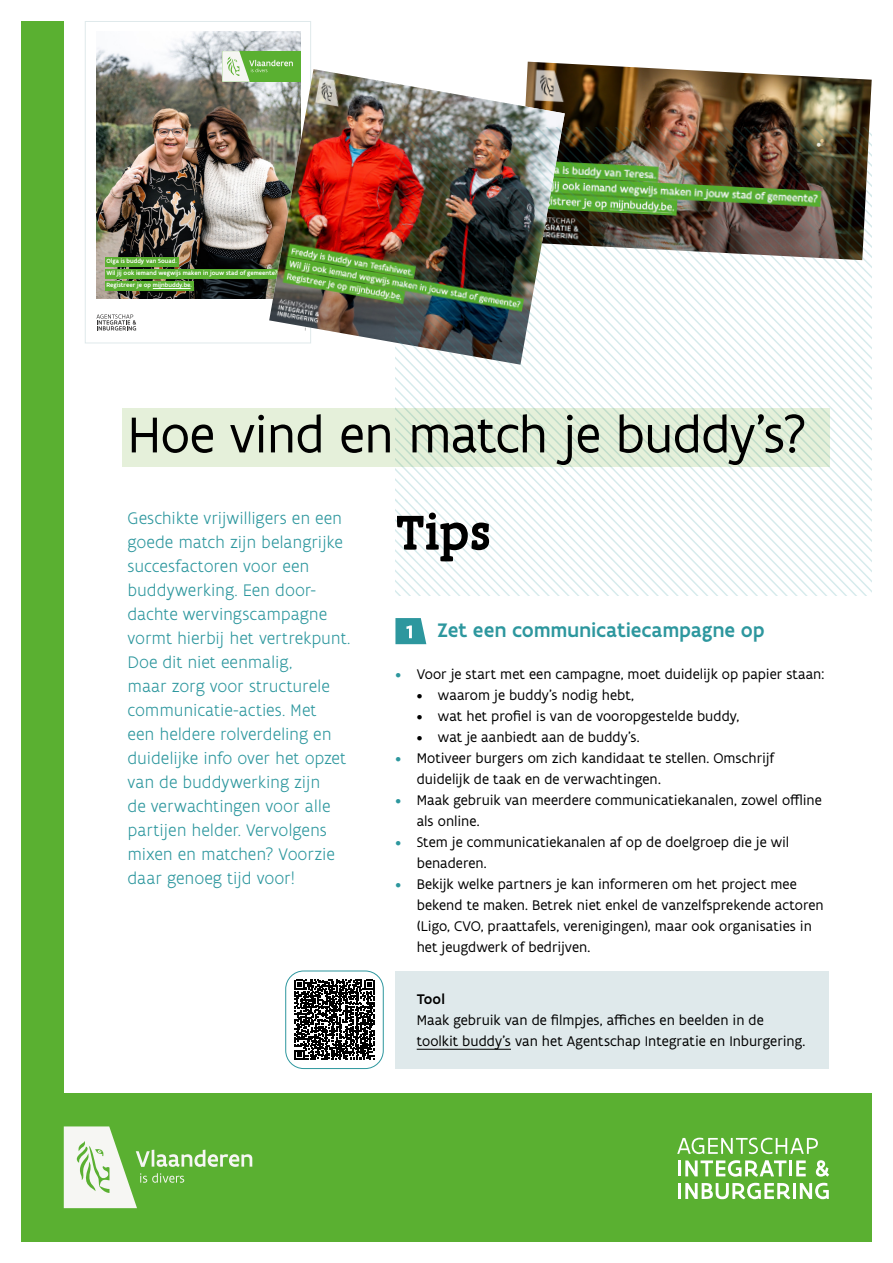
<style>
.page{position:relative;width:893px;height:1263px;background:#fff}
.page>*{position:absolute;margin:0;border:0;box-sizing:border-box;transform-origin:0 0}
.t1{font:54px "Flanders Art Sans";letter-spacing:-.015em;color:#000}
.t2{font:500 52.5px "Flanders Art Serif";color:#000}
.t3{font:500 21px "Flanders Art Sans";letter-spacing:.005em;color:#2d979e}
.t4{font:300 18px/24px "Flanders Art Sans";letter-spacing:-.01em;color:#2d979e}
.t5{font:15px/21px "Flanders Art Sans";color:#000}
.t6{font:500 15px "Flanders Art Sans";color:#000}
.t7{font:500 6.45px/11.9px "Flanders Art Sans";letter-spacing:.005em;color:#fff}
.s1{color:#2d979e}
</style>
<div class="page">
<img style="left:96px;top:32px;width:205px;height:266px">
<div style="left:222px;top:51px;width:79px;height:31px;background:#5ab031"></div>
<svg style="left:222px;top:51px;width:71px;height:31px"></svg>
<svg style="left:96px;top:314px;width:40px;height:16px"></svg>
<div style="left:105px;top:257px;width:73px;height:10px;background:#5ab031"></div>
<div style="left:105px;top:269px;width:174px;height:9px;background:#5ab031"></div>
<div style="left:105px;top:281px;width:88px;height:9px;background:#5ab031"></div>
<hr style="left:153px;top:288px;width:38px;height:1px;background:#fff">
<div style="left:85px;top:21px;width:226px;height:322px;border:1px solid #dfe9eb"></div>
<img style="left:527px;top:62px;width:345px;height:66px">
<img style="left:269px;top:69px;width:296px;height:275px">
<div style="left:395px;top:971px;width:434px;height:97px;background:#dfe9eb"></div>
<div style="left:21px;top:21px;width:43px;height:1221px;background:#5ab031"></div>
<div style="left:21px;top:1093px;width:851px;height:149px;background:#5ab031"></div>
<svg style="left:677px;top:1138px;width:141px;height:16px"></svg>
<hr style="left:678px;top:1160px;width:3px;height:16px;background:#fff">
<svg style="left:685px;top:1160px;width:101px;height:17px"></svg>
<hr style="left:789px;top:1160px;width:3px;height:16px;background:#fff">
<svg style="left:796px;top:1160px;width:10px;height:16px"></svg>
<svg style="left:816px;top:1160px;width:13px;height:17px"></svg>
<hr style="left:678px;top:1183px;width:3px;height:16px;background:#fff">
<svg style="left:685px;top:1183px;width:105px;height:16px"></svg>
<hr style="left:793px;top:1183px;width:3px;height:16px;background:#fff">
<svg style="left:800px;top:1183px;width:29px;height:16px"></svg>
<svg style="left:64px;top:1126px;width:188px;height:82px"></svg>
<svg style="left:395px;top:503px;width:477px;height:92px"></svg>
<svg style="left:571px;top:200px;width:301px;height:303px"></svg>
<img style="left:395px;top:200px;width:176px;height:304px">
<img style="left:395px;top:128px;width:477px;height:72px">
<hr style="left:417px;top:1049px;width:94px;height:1px;background:#000">
<svg style="left:395px;top:618px;width:31px;height:26px"></svg>
<div style="left:122px;top:408px;width:707px;height:59px;background:#e5f0da"></div>
<svg style="left:294px;top:979px;width:80px;height:81px"></svg>
<div style="left:285px;top:971px;width:99px;height:98px;border:1px solid #2d979e;border-radius:18px"></div>
<p class="t7" style="left:106px;top:255px;width:173px">Olga is buddy van Souad.<br>Wil jij ook iemand wegwijs maken in jouw stad of gemeente?<br>Registreer je op mijnbuddy.be.</p>
<h1 class="t1" style="left:128px;top:402px;width:681px">Hoe vind en match je buddy’s?</h1>
<p class="t4" style="left:128px;top:506px;width:224px">Geschikte vrijwilligers en een goede match zijn belangrijke succesfactoren voor een buddywerking. Een door&shy;dachte wervingscampagne vormt hierbij het vertrekpunt.<br>Doe dit niet eenmalig,<br>maar zorg voor structurele communicatie-acties. Met<br>een heldere rolverdeling en duidelijke info over het opzet van de buddywerking zijn<br>de verwachtingen voor alle partijen helder. Vervolgens mixen en matchen? Voorzie daar genoeg tijd voor!</p>
<h2 class="t2" style="left:395px;top:499px;width:97px">Tips</h2>
<h3 class="t3" style="left:438px;top:617px;width:329px">Zet een communicatiecampagne op</h3>
<p class="t5" style="left:395px;top:663px;width:430px"><span class="s1">•</span> Voor je start met een campagne, moet duidelijk op papier staan:</p>
<p class="t5" style="left:417px;top:684px;width:219px">• waarom je buddy’s nodig hebt,</p>
<p class="t5" style="left:417px;top:705px;width:324px">• wat het profiel is van de vooropgestelde buddy,</p>
<p class="t5" style="left:417px;top:726px;width:224px">• wat je aanbiedt aan de buddy’s.</p>
<p class="t5" style="left:417px;top:747px;width:359px;text-indent:-21px"><span class="s1">•</span> Motiveer burgers om zich kandidaat te stellen. Omschrijf duidelijk de taak en de verwachtingen.</p>
<p class="t5" style="left:417px;top:789px;width:407px;text-indent:-21px"><span class="s1">•</span> Maak gebruik van meerdere communicatiekanalen, zowel offline als online.</p>
<p class="t5" style="left:417px;top:831px;width:374px;text-indent:-21px"><span class="s1">•</span> Stem je communicatiekanalen af op de doelgroep die je wil benaderen.</p>
<p class="t5" style="left:417px;top:873px;width:409px;text-indent:-21px"><span class="s1">•</span> Bekijk welke partners je kan informeren om het project mee bekend te maken. Betrek niet enkel de vanzelfsprekende actoren (Ligo, CVO, praattafels, verenigingen), maar ook organisaties in het jeugdwerk of bedrijven.</p>
<p class="t6" style="left:417px;top:990px;width:30px">Tool</p>
<p class="t5" style="left:417px;top:1009px;width:390px">Maak gebruik van de filmpjes, affiches en beelden in de toolkit buddy’s van het Agentschap Integratie en Inburgering.</p>
</div>
